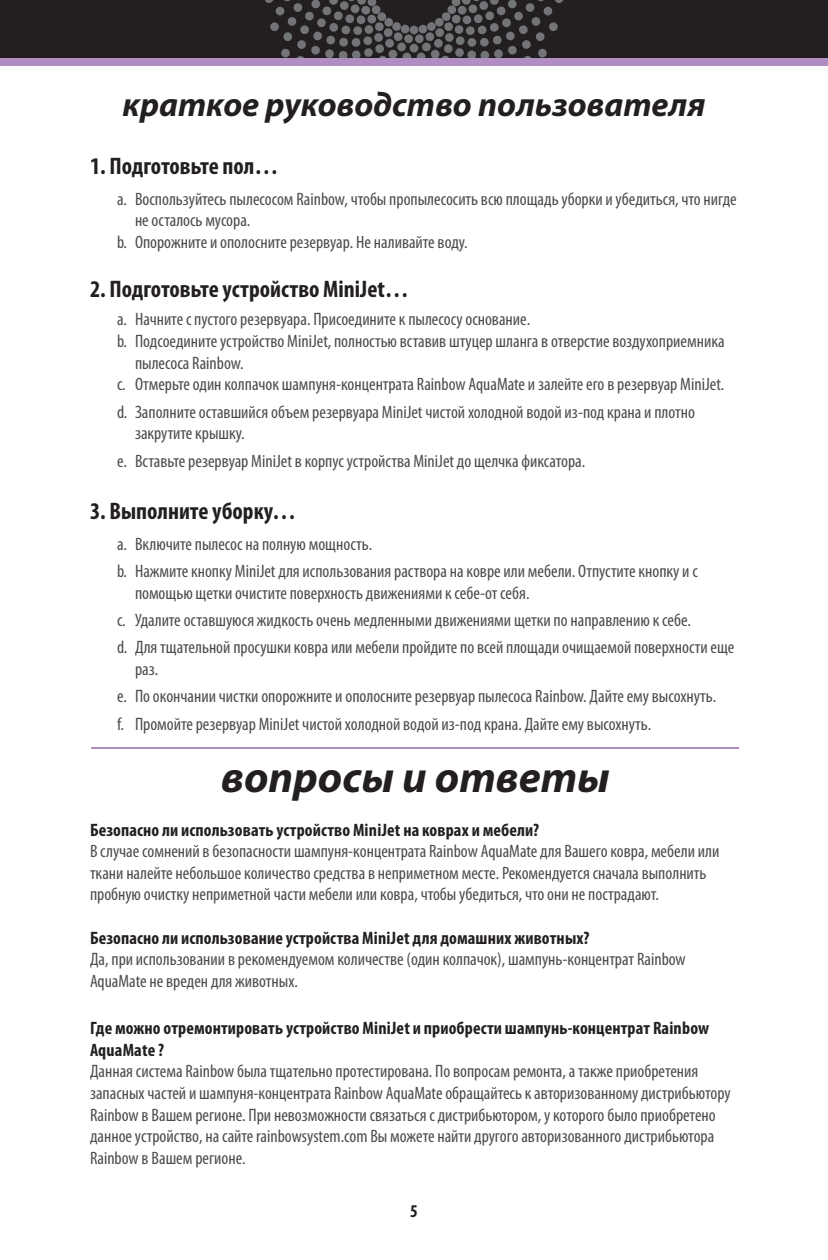
<style>
.page{position:relative;width:828px;height:1260px;background:#fff}
.page>*{position:absolute;margin:0;border:0;box-sizing:border-box;transform-origin:0 0}
.t1{font:italic 700 44px "Myriad Pro";letter-spacing:-.005em;color:#231f20}
.t2{font:italic 700 34px "Myriad Pro";letter-spacing:-.005em;color:#231f20}
.t3{font:700 condensed 24px "Myriad Pro";color:#231f20}
.t4{font:condensed 18px/21.6px "Myriad Pro";color:#4b4c4d}
.t5{font:700 condensed 18px/21.6px "Myriad Pro";letter-spacing:.005em;color:#231f20}
</style>
<div class="page">
<div style="left:0;top:0;width:828px;height:58px;background:#231f20"></div>
<div style="left:404px;top:34px;width:9px;height:9px;background:#727477;border-radius:4px"></div>
<div style="left:415px;top:34px;width:9px;height:9px;background:#727477;border-radius:4px"></div>
<div style="left:410px;top:44px;width:8px;height:9px;background:#727477;border-radius:4px"></div>
<svg style="left:265px;top:0;width:146px;height:58px"></svg>
<div style="left:410px;top:26px;width:8px;height:8px;background:#727477;border-radius:50%"></div>
<svg style="left:417px;top:0;width:146px;height:58px"></svg>
<div style="left:0;top:58px;width:828px;height:8px;background:#b18ec1"></div>
<hr style="left:91px;top:747px;width:648px;height:2px;background:#b18ec1">
<h2 class="t2" style="left:123px;top:82px;width:584px">краткое руководство пользователя</h2>
<h3 class="t3" style="left:90px;top:151px;width:190px">1. Подготовьте пол…</h3>
<p class="t4" style="left:117px;top:188px;width:621px">a. Воспользуйтесь пылесосом Rainbow, чтобы пропылесосить всю площадь уборки и убедиться, что нигде</p>
<p class="t4" style="left:135px;top:209px;width:117px">не осталось мусора.</p>
<p class="t4" style="left:117px;top:231px;width:352px">b. Опорожните и ополосните резервуар. Не наливайте воду.</p>
<h3 class="t3" style="left:90px;top:274px;width:320px">2. Подготовьте устройство MiniJet…</h3>
<p class="t4" style="left:117px;top:308px;width:415px">a. Начните с пустого резервуара. Присоедините к пылесосу основание.</p>
<p class="t4" style="left:117px;top:330px;width:609px">b. Подсоедините устройство MiniJet, полностью вставив штуцер шланга в отверстие воздухоприемника</p>
<p class="t4" style="left:135px;top:352px;width:110px">пылесоса Rainbow.</p>
<p class="t4" style="left:117px;top:373px;width:609px">c. Отмерьте один колпачок шампуня-концентрата Rainbow AquaMate и залейте его в резервуар MiniJet.</p>
<p class="t4" style="left:135px;top:401px;width:561px;text-indent:-18px">d. Заполните оставшийся объем резервуара MiniJet чистой холодной водой из-под крана и плотно закрутите крышку.</p>
<p class="t4" style="left:117px;top:450px;width:470px">e. Вставьте резервуар MiniJet в корпус устройства MiniJet до щелчка фиксатора.</p>
<h3 class="t3" style="left:90px;top:496px;width:208px">3. Выполните уборку…</h3>
<p class="t4" style="left:117px;top:530px;width:582px;line-height:27.4px">a. Включите пылесос на полную мощность.<br>b. Нажмите кнопку MiniJet для использования раствора на ковре или мебели. Отпустите кнопку и с</p>
<p class="t4" style="left:117px;top:579px;width:619px;line-height:27.4px;text-indent:18px">помощью щетки очистите поверхность движениями к себе-от себя.<br>c. Удалите оставшуюся жидкость очень медленными движениями щетки по направлению к себе.<br>d. Для тщательной просушки ковра или мебели пройдите по всей площади очищаемой поверхности еще</p>
<p class="t4" style="left:117px;top:655px;width:601px;line-height:27.4px;text-indent:18px">раз.<br>e. По окончании чистки опорожните и ополосните резервуар пылесоса Rainbow. Дайте ему высохнуть. f. Промойте резервуар MiniJet чистой холодной водой из-под крана. Дайте ему высохнуть.</p>
<h1 class="t1" style="left:221px;top:748px;width:390px">вопросы и ответы</h1>
<p class="t5" style="left:90px;top:818px;width:451px">Безопасно ли использовать устройство MiniJet на коврах и мебели?</p>
<p class="t4" style="left:90px;top:840px;width:631px">В случае сомнений в безопасности шампуня-концентрата Rainbow AquaMate для Вашего ковра, мебели или ткани налейте небольшое количество средства в неприметном месте. Рекомендуется сначала выполнить пробную очистку неприметной части мебели или ковра, чтобы убедиться, что они не пострадают.</p>
<p class="t5" style="left:90px;top:926px;width:501px">Безопасно ли использование устройства MiniJet для домашних животных?</p>
<p class="t4" style="left:90px;top:948px;width:597px">Да, при использовании в рекомендуемом количестве (один колпачок), шампунь-концентрат Rainbow<br>AquaMate не вреден для животных.</p>
<p class="t5" style="left:90px;top:1017px;width:621px">Где можно отремонтировать устройство MiniJet и приобрести шампунь-концентрат Rainbow<br>AquaMate ?</p>
<p class="t4" style="left:90px;top:1060px;width:642px">Данная система Rainbow была тщательно протестирована. По вопросам ремонта, а также приобретения запасных частей и шампуня-концентрата Rainbow AquaMate обращайтесь к авторизованному дистрибьютору Rainbow в Вашем регионе. При невозможности связаться с дистрибьютором, у которого было приобретено данное устройство, на сайте rainbowsystem.com Вы можете найти другого авторизованного дистрибьютора Rainbow в Вашем регионе.</p>
<p class="t5" style="left:410px;top:1199px;width:9px">5</p>
</div>
